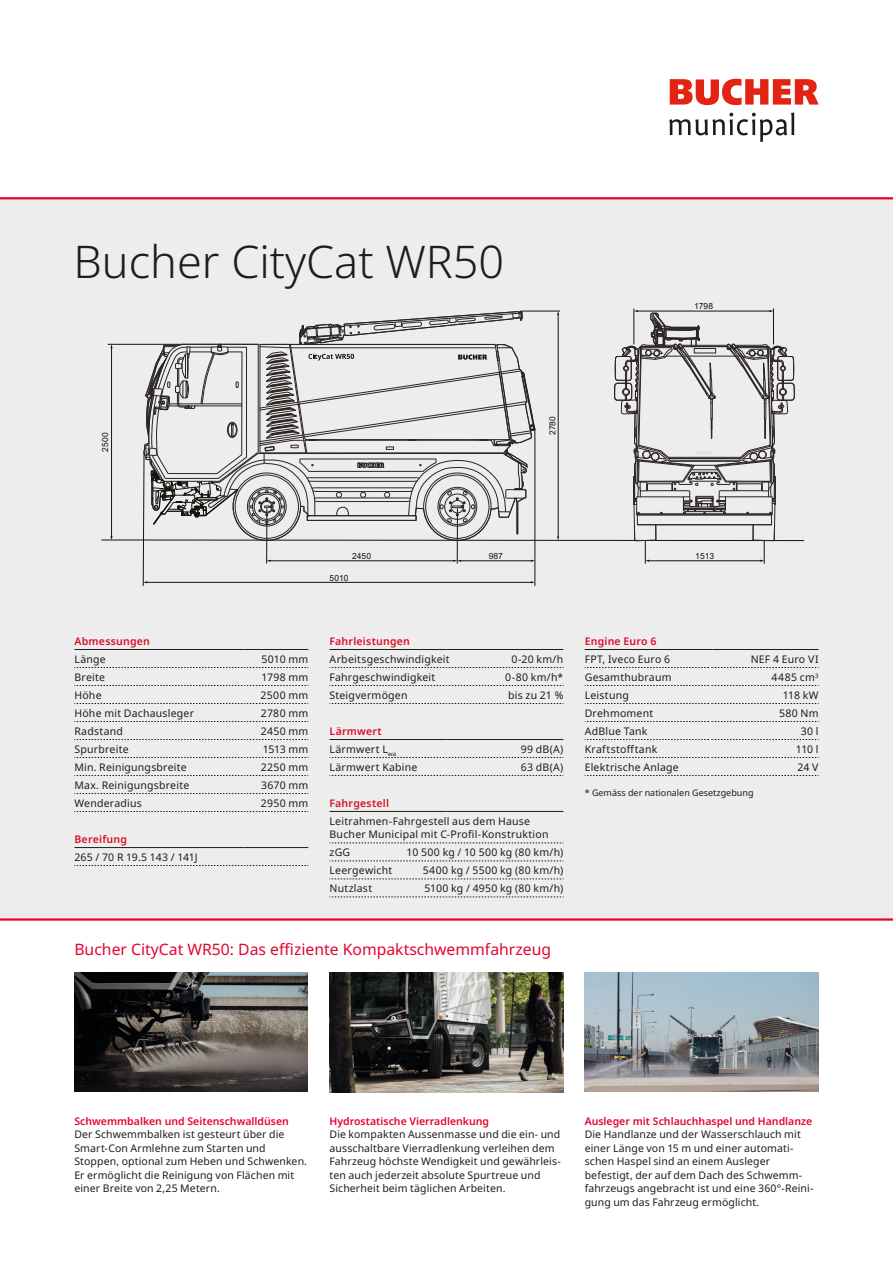
<style>
.page{position:relative;width:893px;height:1263px;background:#fff}
.page>*{position:absolute;margin:0;border:0;box-sizing:border-box;transform-origin:0 0}
.Headline_30_32{font:300 45px "Noto Sans";color:#1d1d1b}
.Headline_small_10_13{font:15.75px "Noto Sans";color:#e4042e}
.Text_7_9pt{font:10.5px/13.5px "Noto Sans";letter-spacing:.01em;color:#1d1d1b}
.LINE_left_7_9pt{font:10.5px "Noto Sans";letter-spacing:.02em;color:#1d1d1b}
.Caption_header_7_10{font:600 10.5px "Noto Sans";color:#e4042e}
.HEAD_Column_Title_7_9pt_left{font:600 10.5px "Noto Sans";letter-spacing:.02em;color:#dc0c26}
.LINE_right_7_9pt{font:10.5px "Noto Sans";letter-spacing:.02em;color:#1d1d1b}
.Text_7_9pt-2{font:600 10.5px "Noto Sans";color:#e4042e}
.Text_7_9pt-3{font:10.5px "Noto Sans";letter-spacing:.03em;color:#1d1d1b}
.Text_7_9pt-4{font:10.5px "Noto Sans";letter-spacing:.035em;color:#1d1d1b}
.LINE_left_7_9pt-2{font:10.5px "Noto Sans";letter-spacing:-.015em;color:#1d1d1b}
.Caption_copy_7_10{font:9px "Noto Sans";color:#1d1d1b}
.t1{font:8.55px "Arial";color:#13120e}
.s1{font-weight:600;color:#dc0c26}
</style>
<div class="page">
<img style="left:585px;top:973px;width:234px;height:119px">
<div style="left:0;top:199px;width:893px;height:720px;background:#ededed"></div>
<hr style="left:0;top:197px;width:893px;height:2px;background:#e4042e">
<hr style="left:0;top:918px;width:893px;height:3px;background:#e4042e">
<svg style="left:74px;top:667px;width:234px;height:1px"></svg>
<svg style="left:74px;top:685px;width:234px;height:1px"></svg>
<svg style="left:74px;top:703px;width:234px;height:1px"></svg>
<svg style="left:74px;top:721px;width:234px;height:1px"></svg>
<svg style="left:74px;top:739px;width:234px;height:1px"></svg>
<svg style="left:74px;top:757px;width:234px;height:1px"></svg>
<svg style="left:74px;top:775px;width:234px;height:1px"></svg>
<svg style="left:74px;top:793px;width:234px;height:1px"></svg>
<svg style="left:74px;top:811px;width:234px;height:1px"></svg>
<svg style="left:74px;top:865px;width:234px;height:1px"></svg>
<hr style="left:74px;top:649px;width:170px;height:1px;background:#1d1d1b">
<hr style="left:244px;top:649px;width:64px;height:1px;background:#1d1d1b">
<hr style="left:74px;top:847px;width:170px;height:1px;background:#1d1d1b">
<hr style="left:244px;top:847px;width:64px;height:1px;background:#1d1d1b">
<svg style="left:330px;top:667px;width:234px;height:1px"></svg>
<svg style="left:330px;top:685px;width:234px;height:1px"></svg>
<svg style="left:330px;top:703px;width:234px;height:1px"></svg>
<svg style="left:330px;top:757px;width:234px;height:1px"></svg>
<svg style="left:330px;top:775px;width:234px;height:1px"></svg>
<svg style="left:330px;top:843px;width:234px;height:1px"></svg>
<svg style="left:330px;top:861px;width:234px;height:1px"></svg>
<svg style="left:330px;top:879px;width:234px;height:1px"></svg>
<svg style="left:330px;top:897px;width:234px;height:1px"></svg>
<hr style="left:330px;top:649px;width:74px;height:1px;background:#1d1d1b">
<hr style="left:404px;top:649px;width:42px;height:1px;background:#1d1d1b">
<hr style="left:446px;top:649px;width:117px;height:1px;background:#1d1d1b">
<hr style="left:330px;top:739px;width:74px;height:1px;background:#1d1d1b">
<hr style="left:404px;top:739px;width:42px;height:1px;background:#1d1d1b">
<hr style="left:446px;top:739px;width:117px;height:1px;background:#1d1d1b">
<hr style="left:330px;top:811px;width:74px;height:1px;background:#1d1d1b">
<hr style="left:404px;top:811px;width:42px;height:1px;background:#1d1d1b">
<hr style="left:446px;top:811px;width:117px;height:1px;background:#1d1d1b">
<svg style="left:585px;top:667px;width:234px;height:1px"></svg>
<svg style="left:585px;top:685px;width:234px;height:1px"></svg>
<svg style="left:585px;top:703px;width:234px;height:1px"></svg>
<svg style="left:585px;top:721px;width:234px;height:1px"></svg>
<svg style="left:585px;top:739px;width:234px;height:1px"></svg>
<svg style="left:585px;top:757px;width:234px;height:1px"></svg>
<svg style="left:585px;top:775px;width:234px;height:1px"></svg>
<hr style="left:585px;top:649px;width:123px;height:1px;background:#1d1d1b">
<hr style="left:712px;top:649px;width:107px;height:1px;background:#1d1d1b">
<img style="left:74px;top:973px;width:233px;height:119px">
<hr style="left:634px;top:309px;width:1px;height:35px;background:#14130f">
<hr style="left:773px;top:309px;width:1px;height:35px;background:#14130f">
<svg style="left:101px;top:310px;width:703px;height:276px"></svg>
<img style="left:330px;top:973px;width:233px;height:119px">
<svg style="left:670px;top:79px;width:149px;height:26px"></svg>
<svg style="left:669px;top:113px;width:125px;height:29px"></svg>
<p class="Headline_30_32" style="left:74px;top:230px;width:432px">Bucher CityCat WR50</p>
<p class="t1" style="left:694px;top:300px;width:20px">1798</p>
<p class="t1" style="left:99px;top:452px;width:20px;rotate:-90deg">2500</p>
<p class="t1" style="left:547px;top:435px;width:20px;rotate:-90deg">2780</p>
<p class="t1" style="left:352px;top:550px;width:20px">2450</p>
<p class="t1" style="left:489px;top:550px;width:16px">987</p>
<p class="t1" style="left:330px;top:572px;width:20px">5010</p>
<p class="t1" style="left:695px;top:550px;width:20px">1513</p>
<p class="HEAD_Column_Title_7_9pt_left" style="left:74px;top:634px;width:77px">Abmessungen</p>
<p class="LINE_left_7_9pt" style="left:74px;top:652px;width:33px">Länge</p>
<p class="LINE_right_7_9pt" style="left:261px;top:652px;width:48px">5010 mm</p>
<p class="LINE_left_7_9pt" style="left:74px;top:670px;width:32px">Breite</p>
<p class="LINE_right_7_9pt" style="left:262px;top:670px;width:48px">1798 mm</p>
<p class="LINE_left_7_9pt" style="left:74px;top:688px;width:29px">Höhe</p>
<p class="LINE_right_7_9pt" style="left:261px;top:688px;width:49px">2500 mm</p>
<p class="LINE_left_7_9pt" style="left:74px;top:706px;width:121px">Höhe mit Dachausleger</p>
<p class="LINE_right_7_9pt" style="left:261px;top:706px;width:49px">2780 mm</p>
<p class="LINE_left_7_9pt" style="left:74px;top:724px;width:50px">Radstand</p>
<p class="LINE_right_7_9pt" style="left:261px;top:724px;width:49px">2450 mm</p>
<p class="LINE_left_7_9pt" style="left:74px;top:742px;width:56px">Spurbreite</p>
<p class="LINE_right_7_9pt" style="left:263px;top:742px;width:47px">1513 mm</p>
<p class="LINE_left_7_9pt" style="left:74px;top:760px;width:114px">Min. Reinigungsbreite</p>
<p class="LINE_right_7_9pt" style="left:261px;top:760px;width:49px">2250 mm</p>
<p class="LINE_left_7_9pt" style="left:74px;top:778px;width:116px">Max. Reinigungsbreite</p>
<p class="LINE_right_7_9pt" style="left:261px;top:778px;width:49px">3670 mm</p>
<p class="LINE_left_7_9pt" style="left:74px;top:796px;width:69px">Wenderadius</p>
<p class="LINE_right_7_9pt" style="left:261px;top:796px;width:49px">2950 mm</p>
<p class="HEAD_Column_Title_7_9pt_left" style="left:74px;top:832px;width:54px">Bereifung</p>
<p class="LINE_left_7_9pt-2" style="left:74px;top:850px;width:125px">265 / 70 R 19.5 143 / 141J</p>
<p class="HEAD_Column_Title_7_9pt_left" style="left:330px;top:634px;width:82px">Fahrleistungen</p>
<p class="Text_7_9pt" style="left:330px;top:653px;width:122px">Arbeitsgeschwindigkeit</p>
<p class="Text_7_9pt" style="left:512px;top:653px;width:53px">0-20 km/h</p>
<p class="Text_7_9pt" style="left:330px;top:671px;width:107px">Fahrgeschwindigkeit</p>
<p class="Text_7_9pt" style="left:505px;top:671px;width:60px">0-80 km/h*</p>
<p class="Text_7_9pt" style="left:330px;top:689px;width:80px">Steigvermögen</p>
<p class="Text_7_9pt" style="left:508px;top:689px;width:57px">bis zu 21 %</p>
<p class="Text_7_9pt" style="left:330px;top:722px;width:68px;line-height:18px"><span class="s1">Lärmwert<br></span>Lärmwert L<sub>wa</sub></p>
<p class="Text_7_9pt" style="left:521px;top:743px;width:44px">99 dB(A)</p>
<p class="Text_7_9pt" style="left:330px;top:761px;width:89px">Lärmwert Kabine</p>
<p class="Text_7_9pt" style="left:521px;top:761px;width:44px">63 dB(A)</p>
<p class="HEAD_Column_Title_7_9pt_left" style="left:330px;top:796px;width:61px">Fahrgestell</p>
<p class="Text_7_9pt" style="left:330px;top:815px;width:221px">Leitrahmen-Fahrgestell aus dem Hause<br>Bucher Municipal mit C-Profil-Konstruktion</p>
<p class="Text_7_9pt" style="left:330px;top:846px;width:22px">zGG</p>
<p class="Text_7_9pt-3" style="left:407px;top:845px;width:158px">10 500 kg / 10 500 kg (80 km/h)</p>
<p class="Text_7_9pt" style="left:330px;top:864px;width:64px">Leergewicht</p>
<p class="Text_7_9pt-4" style="left:423px;top:863px;width:142px">5400 kg / 5500 kg (80 km/h)</p>
<p class="Text_7_9pt" style="left:330px;top:882px;width:44px">Nutzlast</p>
<p class="Text_7_9pt" style="left:425px;top:882px;width:140px">5100 kg / 4950 kg (80 km/h)</p>
<p class="Headline_small_10_13" style="left:74px;top:938px;width:478px">Bucher CityCat WR50: Das effiziente Kompaktschwemmfahrzeug</p>
<p class="HEAD_Column_Title_7_9pt_left" style="left:585px;top:634px;width:73px">Engine Euro 6</p>
<p class="Text_7_9pt" style="left:585px;top:653px;width:87px">FPT, Iveco Euro 6</p>
<p class="Text_7_9pt" style="left:751px;top:653px;width:69px">NEF 4 Euro VI</p>
<p class="Text_7_9pt" style="left:585px;top:671px;width:88px">Gesamthubraum</p>
<p class="Text_7_9pt" style="left:772px;top:671px;width:49px">4485 cm<sup>3</sup></p>
<p class="Text_7_9pt" style="left:585px;top:689px;width:46px">Leistung</p>
<p class="Text_7_9pt" style="left:783px;top:689px;width:37px">118 kW</p>
<p class="Text_7_9pt" style="left:585px;top:707px;width:70px">Drehmoment</p>
<p class="Text_7_9pt" style="left:779px;top:707px;width:41px">580 Nm</p>
<p class="Text_7_9pt" style="left:585px;top:725px;width:64px">AdBlue Tank</p>
<p class="Text_7_9pt" style="left:801px;top:725px;width:19px">30 l</p>
<p class="Text_7_9pt" style="left:585px;top:743px;width:74px">Kraftstofftank</p>
<p class="Text_7_9pt" style="left:796px;top:743px;width:24px">110 l</p>
<p class="Text_7_9pt" style="left:585px;top:761px;width:96px">Elektrische Anlage</p>
<p class="Text_7_9pt" style="left:797px;top:761px;width:23px">24 V</p>
<p class="Caption_copy_7_10" style="left:585px;top:787px;width:170px">* Gemäss der nationalen Gesetzgebung</p>
<p class="Caption_header_7_10" style="left:74px;top:1113px;width:216px">Schwemmbalken und Seitenschwalldüsen</p>
<p class="Text_7_9pt" style="left:74px;top:1128px;width:234px">Der Schwemmbalken ist gesteurt über die Smart-Con Armlehne zum Starten und Stoppen, optional zum Heben und Schwenken.<br>Er ermöglicht die Reinigung von Flächen mit einer Breite von 2,25 Metern.</p>
<p class="Caption_header_7_10" style="left:330px;top:1113px;width:161px">Hydrostatische Vierradlenkung</p>
<p class="Text_7_9pt" style="left:330px;top:1128px;width:233px">Die kompakten Aussenmasse und die ein- und ausschaltbare Vierradlenkung verleihen dem Fahrzeug höchste Wendigkeit und gewährleis&shy;ten auch jederzeit absolute Spurtreue und Sicherheit beim täglichen Arbeiten.</p>
<p class="Text_7_9pt-2" style="left:585px;top:1113px;width:229px">Ausleger mit Schlauchhaspel und Handlanze</p>
<p class="Text_7_9pt" style="left:585px;top:1128px;width:230px">Die Handlanze und der Wasserschlauch mit einer Länge von 15 m und einer automati&shy;schen Haspel sind an einem Ausleger befestigt, der auf dem Dach des Schwemm&shy;fahrzeugs angebracht ist und eine 360°-Reini&shy;gung um das Fahrzeug ermöglicht.</p>
</div>
